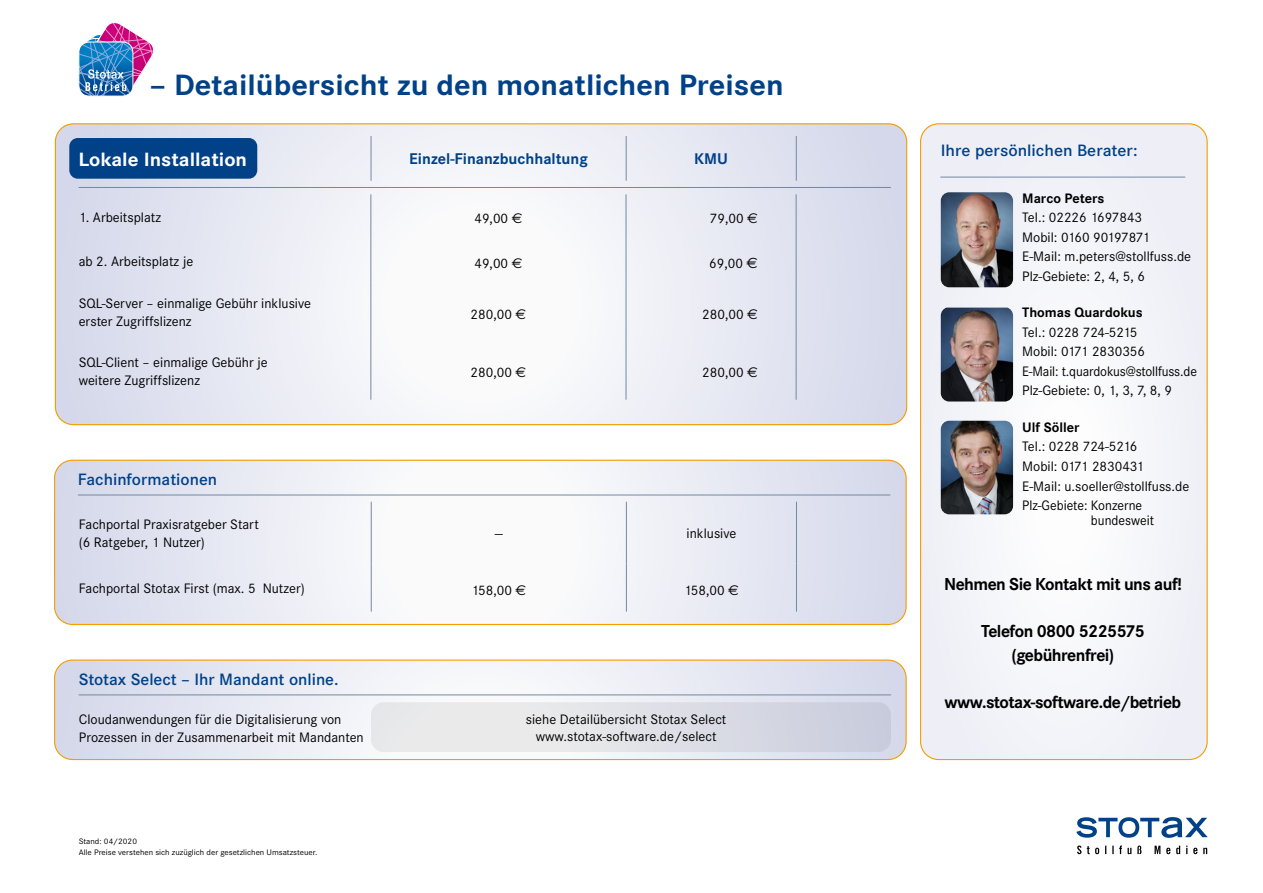
<style>
.page{position:relative;width:1263px;height:893px;background:#fff}
.page>*{position:absolute;margin:0;border:0;box-sizing:border-box;transform-origin:0 0}
.t1{font:700 30.6px "Corporate S";color:#004188;scale:1.05 1}
.t2{font:700 19.95px "Corporate S";color:#fff;scale:1.05 1}
.t3{font:700 18px/23.7px "Corporate S";letter-spacing:-.03em;color:#000;text-align:center}
.t4{font:600 17.1px "Corporate S";color:#004188}
.t5{font:600 17.1px "Corporate S";color:#004188;scale:1.05 1}
.t6{font:700 16.05px "Corporate S";color:#004188}
.t7{font:14.25px/19.5px "Corporate S";color:#000}
.t8{font:700 14.25px "Corporate S";color:#000}
.t9{font:14.25px "Corporate S";color:#000;scale:.96 1}
.t10{font:8.25px/10.5px "Corporate S";color:#000;scale:1.07 1}
.s1{font-family:"Euro Sans Std"}
.s2{font-family:"Euro Sans Std";font-size:15px}
</style>
<div class="page">
<svg style="left:55px;top:125px;width:852px;height:300px"></svg>
<hr style="left:371px;top:136px;width:1px;height:45px;background:#7488a2">
<hr style="left:626px;top:136px;width:1px;height:45px;background:#7488a2">
<hr style="left:796px;top:136px;width:1px;height:45px;background:#7488a2">
<hr style="left:79px;top:187px;width:812px;height:1px;background:#7488a2">
<hr style="left:370px;top:194px;width:1px;height:44px;background:#7488a2">
<hr style="left:626px;top:194px;width:1px;height:44px;background:#7488a2">
<hr style="left:796px;top:194px;width:1px;height:44px;background:#7488a2">
<hr style="left:370px;top:238px;width:1px;height:45px;background:#7488a2">
<hr style="left:626px;top:238px;width:1px;height:45px;background:#7488a2">
<hr style="left:370px;top:283px;width:1px;height:58px;background:#7488a2">
<hr style="left:626px;top:283px;width:1px;height:58px;background:#7488a2">
<hr style="left:370px;top:341px;width:1px;height:59px;background:#7488a2">
<hr style="left:626px;top:341px;width:1px;height:59px;background:#7488a2">
<hr style="left:796px;top:238px;width:1px;height:45px;background:#7488a2">
<hr style="left:796px;top:283px;width:1px;height:58px;background:#7488a2">
<hr style="left:796px;top:341px;width:1px;height:59px;background:#7488a2">
<div style="left:69px;top:138px;width:188px;height:41px;background:#004188;border-radius:8px"></div>
<svg style="left:1076px;top:817px;width:132px;height:21px"></svg>
<svg style="left:1077px;top:845px;width:130px;height:9px"></svg>
<svg style="left:55px;top:460px;width:850px;height:164px"></svg>
<hr style="left:78px;top:495px;width:812px;height:1px;background:#7488a2">
<div style="left:54px;top:460px;width:853px;height:165px;border:1px solid #f59c00;border-radius:18px"></div>
<hr style="left:371px;top:502px;width:1px;height:61px;background:#7488a2">
<hr style="left:626px;top:502px;width:1px;height:61px;background:#7488a2">
<hr style="left:796px;top:502px;width:1px;height:61px;background:#7488a2">
<hr style="left:371px;top:563px;width:1px;height:49px;background:#7488a2">
<hr style="left:626px;top:563px;width:1px;height:49px;background:#7488a2">
<hr style="left:796px;top:563px;width:1px;height:49px;background:#7488a2">
<div style="left:920px;top:124px;width:287px;height:635px;background:#f3f4f9"></div>
<hr style="left:940px;top:177px;width:245px;height:1px;background:#7488a2">
<img style="left:941px;top:192px;width:72px;height:95px">
<img style="left:941px;top:308px;width:72px;height:94px">
<img style="left:941px;top:421px;width:72px;height:93px">
<div style="left:78px;top:42px;width:55px;height:55px;border:1px solid #fff;border-radius:10px"></div>
<svg style="left:79px;top:22px;width:75px;height:74px"></svg>
<svg style="left:55px;top:661px;width:850px;height:98px"></svg>
<div style="left:371px;top:702px;width:520px;height:50px;background:linear-gradient(to right,#f1f1ee,#cccfde);border-radius:13px"></div>
<hr style="left:79px;top:694px;width:812px;height:1px;background:#7488a2">
<div style="left:54px;top:659px;width:853px;height:101px;border:1px solid #f59c00;border-radius:18px"></div>
<h1 class="t1" style="left:150px;top:68px;width:605px">– Detailübersicht zu den monatlichen Preisen</h1>
<h2 class="t2" style="left:78px;top:148px;width:162px">Lokale Installation</h2>
<p class="t6" style="left:409px;top:150px;width:180px">Einzel-Finanzbuchhaltung</p>
<p class="t6" style="left:694px;top:150px;width:35px">KMU</p>
<p class="t7" style="left:79px;top:207px;width:84px">1. Arbeitsplatz</p>
<p class="t7" style="left:474px;top:209px;width:50px">49,00 <span class="s1">€</span></p>
<p class="t7" style="left:710px;top:209px;width:50px">79,00 <span class="s1">€</span></p>
<p class="t7" style="left:79px;top:251px;width:116px">ab 2. Arbeitsplatz je</p>
<p class="t7" style="left:474px;top:253px;width:50px">49,00 <span class="s1">€</span></p>
<p class="t7" style="left:709px;top:253px;width:50px">69,00 <span class="s2">€</span></p>
<p class="t7" style="left:79px;top:295px;width:234px;line-height:18px">SQL-Server – einmalige Gebühr inklusive erster Zugriffslizenz</p>
<p class="t7" style="left:471px;top:305px;width:57px">280,00 <span class="s1">€</span></p>
<p class="t7" style="left:702px;top:305px;width:57px">280,00 <span class="s1">€</span></p>
<p class="t7" style="left:79px;top:353px;width:190px;line-height:18px">SQL-Client – einmalige Gebühr je weitere Zugriffslizenz</p>
<p class="t7" style="left:471px;top:363px;width:57px">280,00 <span class="s1">€</span></p>
<p class="t7" style="left:702px;top:363px;width:57px">280,00 <span class="s1">€</span></p>
<p class="t4" style="left:78px;top:470px;width:141px">Fachinformationen</p>
<p class="t7" style="left:79px;top:516px;width:182px;line-height:17.1px">Fachportal Praxisratgeber Start (6 Ratgeber, 1 Nutzer)</p>
<p class="t7" style="left:495px;top:524px;width:10px">—</p>
<p class="t7" style="left:686px;top:524px;width:51px">inklusive</p>
<p class="t7" style="left:79px;top:579px;width:227px">Fachportal Stotax First (max. 5 Nutzer)</p>
<p class="t7" style="left:471px;top:580px;width:56px">158,00 <span class="s1">€</span></p>
<p class="t7" style="left:684px;top:580px;width:56px">158,00 <span class="s1">€</span></p>
<p class="t4" style="left:79px;top:669px;width:261px">Stotax Select – Ihr Mandant online.</p>
<p class="t7" style="left:79px;top:710px;width:286px;line-height:18px">Cloudanwendungen für die Digitalisierung von<br>Prozessen in der Zusammenarbeit mit Mandanten</p>
<p class="t7" style="left:526px;top:711px;width:202px;line-height:17.1px;text-align:center">siehe Detailübersicht Stotax Select www.stotax-software.de/select</p>
<p class="t10" style="left:79px;top:836px;width:225px">Stand: 04/2020<br>Alle Preise verstehen sich zuzüglich der gesetzlichen Umsatzsteuer.</p>
<p class="t5" style="left:941px;top:141px;width:189px">Ihre persönlichen Berater:</p>
<p class="t8" style="left:1022px;top:190px;width:84px">Marco Peters</p>
<p class="t7" style="left:1022px;top:208px;width:171px">Tel.: 02226 1697843<br>Mobil: 0160 90197871<br>E-Mail: m.peters@stollfuss.de<br>Plz-Gebiete: 2, 4, 5, 6</p>
<p class="t8" style="left:1022px;top:304px;width:122px">Thomas Quardokus</p>
<p class="t7" style="left:1022px;top:322px;width:176px">Tel.: 0228 724-5215<br>Mobil: 0171 2830356<br>E-Mail: t.quardokus@stollfuss.de<br>Plz-Gebiete: 0, 1, 3, 7, 8, 9</p>
<p class="t8" style="left:1022px;top:419px;width:59px">Ulf Söller</p>
<p class="t7" style="left:1022px;top:437px;width:169px">Tel.: 0228 724-5216<br>Mobil: 0171 2830431<br>E-Mail: u.soeller@stollfuss.de<br>Plz-Gebiete: Konzerne</p>
<p class="t9" style="left:1091px;top:512px;width:67px">bundesweit</p>
<p class="t3" style="left:944px;top:572px;width:239px">Nehmen Sie Kontakt mit uns auf!</p>
<p class="t3" style="left:981px;top:620px;width:165px">Telefon 0800 5225575 (gebührenfrei)</p>
<p class="t3" style="left:944px;top:691px;width:238px">www.stotax-software.de/betrieb</p>
</div>
